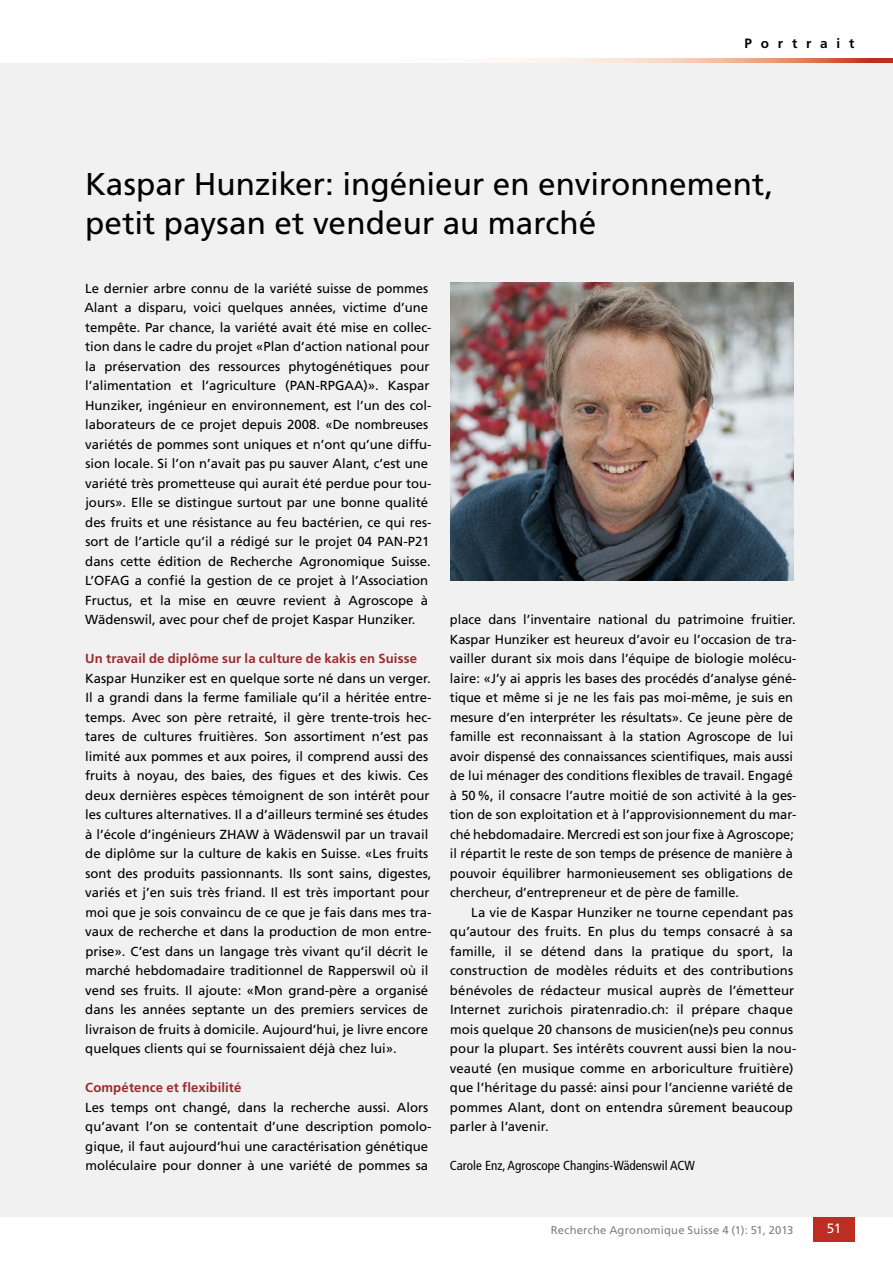
<style>
.page{position:relative;width:893px;height:1263px;background:#fff}
.page>*{position:absolute;margin:0;border:0;box-sizing:border-box;transform-origin:0 0}
.t1{font:31.5px/39px "Frutiger LT Std";color:#000}
.t2{font:700 13.5px "Frutiger LT Std";letter-spacing:.655em;color:#000}
.t3{font:13.5px "Frutiger LT Std";color:#fff}
.t4{font:13.2px/19.5px "Frutiger LT Std";color:#000}
.t5{font:700 13.2px "Frutiger LT Std";letter-spacing:.01em;color:#9a2b2f}
.t6{font:condensed 13.2px "Frutiger LT Std";color:#000}
.t7{font:11.25px "Frutiger LT Std";letter-spacing:.02em;color:#808080}
</style>
<div class="page">
<hr style="left:85px;top:1216px;width:770px;height:1px;background:#bd2d21">
<div style="left:813px;top:1216px;width:42px;height:26px;background:#bd2d21"></div>
<div style="left:0;top:63px;width:893px;height:1153px;background:#f1f1f1"></div>
<svg style="left:498px;top:58px;width:395px;height:5px;background:#ebb3a0"></svg>
<img style="left:450px;top:282px;width:344px;height:298px">
<p class="t2" style="left:744px;top:36px;width:111px">Portrait</p>
<h1 class="t1" style="left:85px;top:165px;width:690px">Kaspar Hunziker: ingénieur en environnement, petit paysan et vendeur au marché</h1>
<p class="t4" style="left:84px;top:278px;width:349px">Le dernier arbre connu de la variété suisse de pommes Alant a disparu, voici quelques années, victime d’une tempête. Par chance, la variété avait été mise en collec&shy;tion dans le cadre du projet «Plan d’action national pour la préservation des ressources phytogénétiques pour l’alimentation et l’agriculture (PAN-RPGAA)». Kaspar Hunziker, ingénieur en environnement, est l’un des col&shy;laborateurs de ce projet depuis 2008. «De nombreuses variétés de pommes sont uniques et n’ont qu’une diffu&shy;sion locale. Si l’on n’avait pas pu sauver Alant, c’est une variété très prometteuse qui aurait été perdue pour tou&shy;jours». Elle se distingue surtout par une bonne qualité des fruits et une résistance au feu bactérien, ce qui res&shy;sort de l’article qu’il a rédigé sur le projet 04 PAN-P21 dans cette édition de Recherche Agronomique Suisse.<br>L’OFAG a confié la gestion de ce projet à l’Association Fructus, et la mise en œuvre revient à Agroscope à Wädenswil, avec pour chef de projet Kaspar Hunziker.</p>
<p class="t5" style="left:85px;top:651px;width:333px">Un travail de diplôme sur la culture de kakis en Suisse</p>
<p class="t4" style="left:85px;top:668px;width:348px">Kaspar Hunziker est en quelque sorte né dans un verger.<br>Il a grandi dans la ferme familiale qu’il a héritée entre&shy;temps. Avec son père retraité, il gère trente-trois hec&shy;tares de cultures fruitières. Son assortiment n’est pas limité aux pommes et aux poires, il comprend aussi des fruits à noyau, des baies, des figues et des kiwis. Ces deux dernières espèces témoignent de son intérêt pour les cultures alternatives. Il a d’ailleurs terminé ses études à l’école d’ingénieurs ZHAW à Wädenswil par un travail de diplôme sur la culture de kakis en Suisse. «Les fruits sont des produits passionnants. Ils sont sains, digestes, variés et j’en suis très friand. Il est très important pour moi que je sois convaincu de ce que je fais dans mes tra&shy;vaux de recherche et dans la production de mon entre&shy;prise». C’est dans un langage très vivant qu’il décrit le marché hebdomadaire traditionnel de Rapperswil où il vend ses fruits. Il ajoute: «Mon grand-père a organisé dans les années septante un des premiers services de livraison de fruits à domicile. Aujourd’hui, je livre encore quelques clients qui se fournissaient déjà chez lui».</p>
<p class="t5" style="left:85px;top:1080px;width:158px">Compétence et flexibilité</p>
<p class="t4" style="left:85px;top:1097px;width:348px">Les temps ont changé, dans la recherche aussi. Alors qu’avant l’on se contentait d’une description pomolo&shy;gique, il faut aujourd’hui une caractérisation génétique moléculaire pour donner à une variété de pommes sa</p>
<p class="t4" style="left:450px;top:610px;width:348px">place dans l’inventaire national du patrimoine fruitier.<br>Kaspar Hunziker est heureux d’avoir eu l’occasion de tra&shy;vailler durant six mois dans l’équipe de biologie molécu&shy;laire: «J’y ai appris les bases des procédés d’analyse géné&shy;tique et même si je ne les fais pas moi-même, je suis en mesure d’en interpréter les résultats». Ce jeune père de famille est reconnaissant à la station Agroscope de lui avoir dispensé des connaissances scientifiques, mais aussi de lui ménager des conditions flexibles de travail. Engagé à 50%, il consacre l’autre moitié de son activité à la ges&shy;tion de son exploitation et à l’approvisionnement du mar&shy;ché hebdomadaire. Mercredi est son jour fixe à Agroscope; il répartit le reste de son temps de présence de manière à pouvoir équilibrer harmonieusement ses obligations de chercheur, d’entrepreneur et de père de famille.</p>
<p class="t4" style="left:450px;top:902px;width:348px;text-indent:21px">La vie de Kaspar Hunziker ne tourne cependant pas qu’autour des fruits. En plus du temps consacré à sa famille, il se détend dans la pratique du sport, la construction de modèles réduits et des contributions bénévoles de rédacteur musical auprès de l’émetteur Internet zurichois piratenradio.ch: il prépare chaque mois quelque 20 chansons de musicien(ne)s peu connus pour la plupart. Ses intérêts couvrent aussi bien la nou&shy;veauté (en musique comme en arboriculture fruitière) que l’héritage du passé: ainsi pour l’ancienne variété de pommes Alant, dont on entendra sûrement beaucoup parler à l’avenir.</p>
<p class="t6" style="left:450px;top:1158px;width:247px">Carole Enz, Agroscope Changins-Wädenswil ACW</p>
<p class="t7" style="left:551px;top:1223px;width:244px">Recherche Agronomique Suisse 4 (1): 51, 2013</p>
<p class="t3" style="left:827px;top:1221px;width:16px">51</p>
</div>
